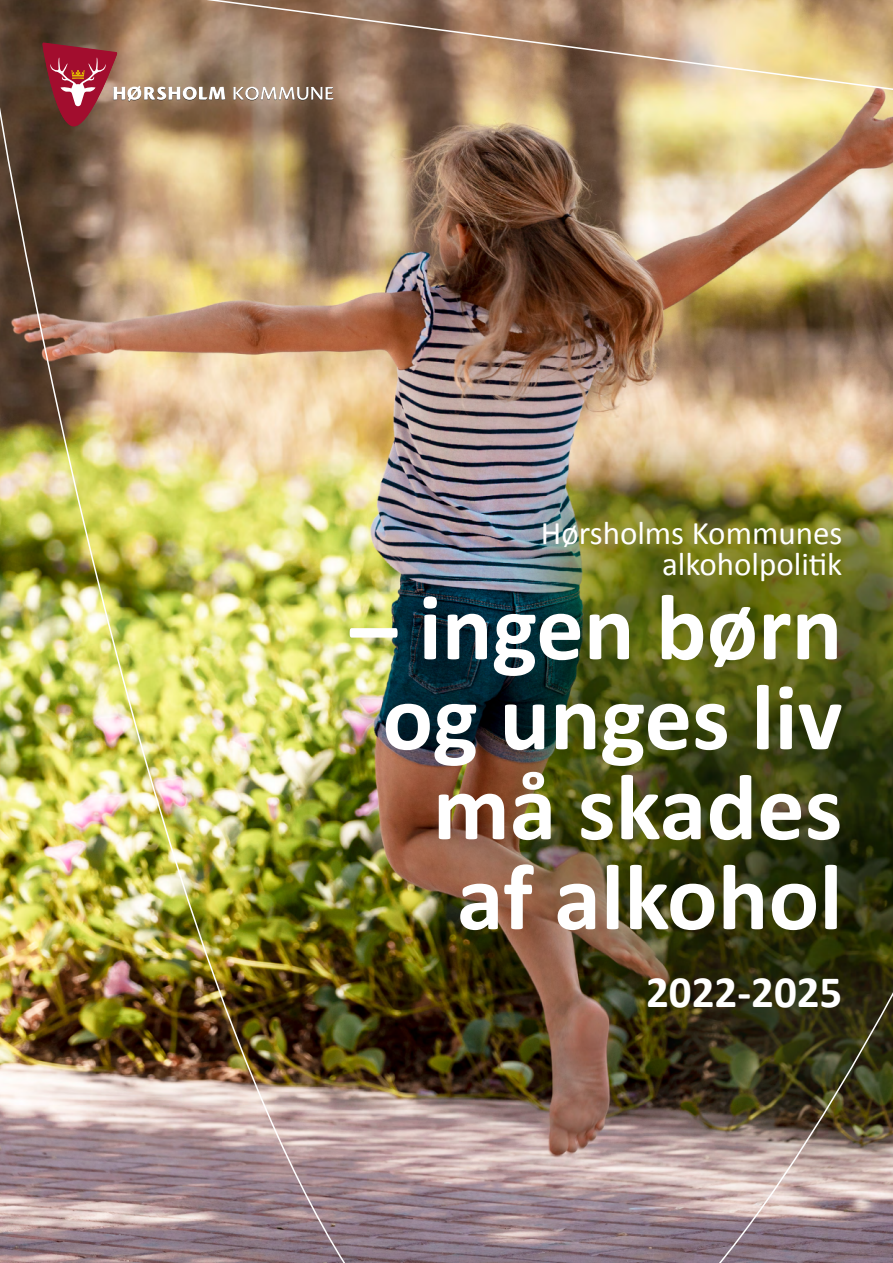
<style>
.page{position:relative;width:893px;height:1263px;background:#fff}
.page>*{position:absolute;margin:0;border:0;box-sizing:border-box;transform-origin:0 0}
.t1{font:700 94.5px/90px "Calibri";color:#fff;text-align:right}
.t2{font:700 45px "Calibri";color:#fff}
.t3{font:33px/31.5px "Calibri";color:#fff;text-align:right}
.s1{font-family:"Calibri 2"}
</style>
<div class="page">
<img style="left:0;top:0;width:893px;height:1263px">
<svg style="left:233px;top:87px;width:100px;height:13px"></svg>
<svg style="left:42px;top:42px;width:183px;height:86px;background:#9f6b5f"></svg>
<p class="t3" style="left:541px;top:516px;width:303px">Hørsholms Kommunes <span class="s1">alkoholpolitik</span></p>
<p class="t1" style="left:350px;top:579px;width:494px">– ingen børn og unges liv må skades af alkohol</p>
<p class="t2" style="left:646px;top:960px;width:198px">2022-2025</p>
</div>
